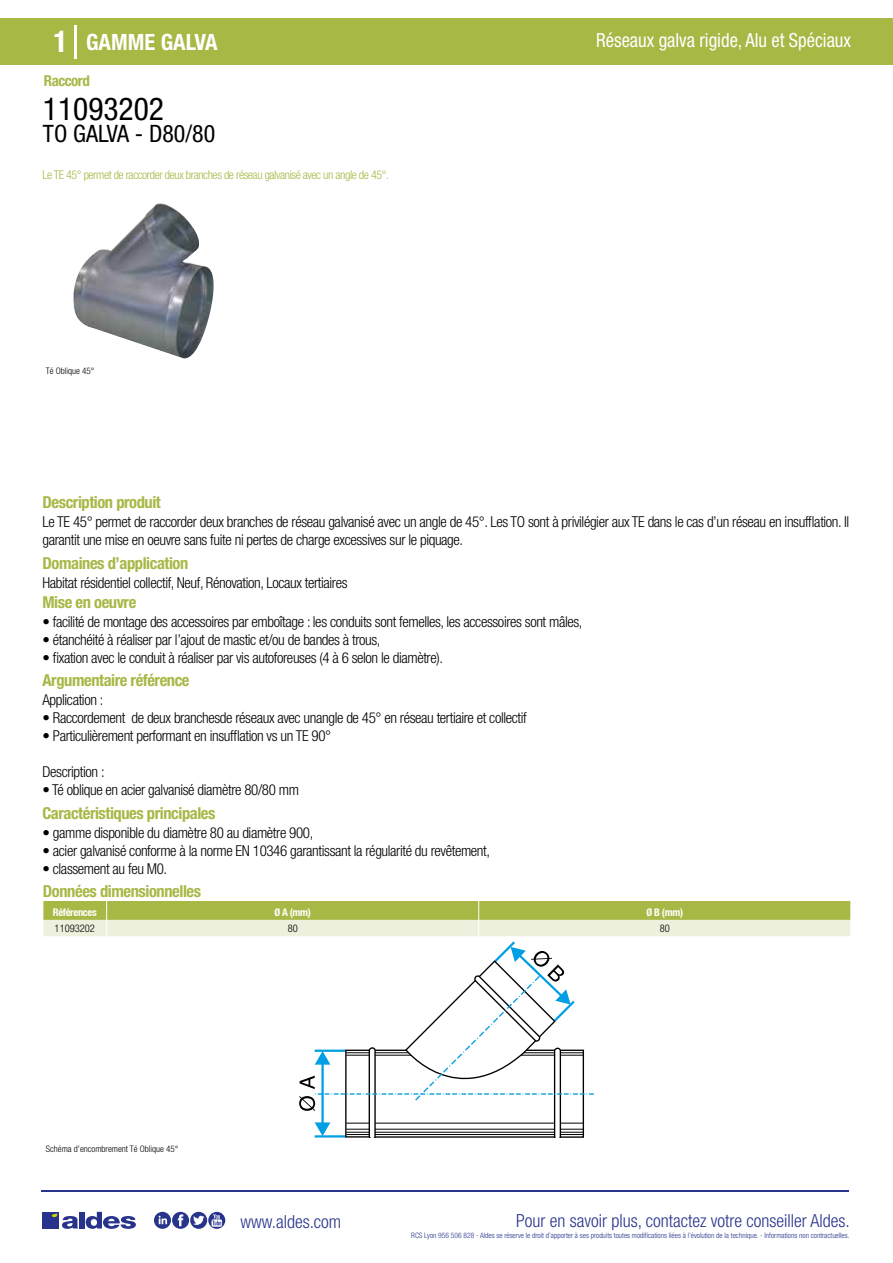
<style>
.page{position:relative;width:893px;height:1263px;background:#fff}
.page>*{position:absolute;margin:0;border:0;box-sizing:border-box;transform-origin:0 0}
.t1{font:condensed 31.5px "Helvetica Neue LT Std";color:#000}
.t2{font:condensed 24px "Helvetica Neue LT Std";color:#000}
.t3{font:700 condensed 22.5px "Helvetica Neue LT Std";color:#fff}
.t4{font:condensed 19.5px "Helvetica Neue LT Std";color:#fff;scale:.95 1}
.t5{font:300 condensed 18px "Helvetica Neue";color:#28348b}
.t6{font:700 condensed 16.5px "Helvetica Neue LT Std";letter-spacing:-.025em;color:#a9b745}
.t7{font:300 condensed 15px/18px "Helvetica Neue LT Std";letter-spacing:-.025em;color:#000}
.t8{font:700 condensed 15px "Helvetica Neue LT Std";letter-spacing:-.035em;color:#a9b745}
.t9{font:300 condensed 12px "Helvetica Neue LT Std";letter-spacing:-.035em;color:#a9b745}
.t10{font:700 condensed 10.5px "Helvetica Neue";letter-spacing:-.03em;color:#fff}
.t11{font:300 condensed 10.5px "Helvetica Neue";color:#000}
.t12{font:300 condensed 9px "Helvetica Neue";color:#000}
.t13{font:300 condensed 7.5px "Helvetica Neue";color:#28348b}
.s1{font-size:30px}
</style>
<div class="page">
<div style="left:0;top:18px;width:893px;height:46px;background:#a9b745"></div>
<hr style="left:74px;top:25px;width:2px;height:33px;background:#fff">
<svg style="left:73px;top:203px;width:141px;height:156px"></svg>
<svg style="left:43px;top:901px;width:808px;height:35px;background:#c8d18b"></svg>
<svg style="left:299px;top:946px;width:295px;height:192px"></svg>
<hr style="left:41px;top:1190px;width:808px;height:1px;background:#28348b">
<svg style="left:154px;top:1212px;width:71px;height:17px"></svg>
<div style="left:42px;top:1212px;width:17px;height:16px;background:#28348b"></div>
<div style="left:79px;top:1212px;width:5px;height:16px;background:#28348b"></div>
<svg style="left:86px;top:1212px;width:50px;height:17px"></svg>
<svg style="left:52px;top:1213px;width:26px;height:16px"></svg>
<h3 class="t3" style="left:54px;top:28px;width:166px"><span class="s1">1</span> GAMME GALVA</h3>
<h3 class="t4" style="left:596px;top:29px;width:270px">Réseaux galva rigide, Alu et Spéciaux</h3>
<p class="t8" style="left:44px;top:71px;width:47px">Raccord</p>
<h1 class="t1" style="left:43px;top:91px;width:122px">11093202</h1>
<h2 class="t2" style="left:43px;top:120px;width:174px">TO GALVA - D80/80</h2>
<p class="t9" style="left:43px;top:167px;width:348px">Le TE 45° permet de raccorder deux branches de réseau galvanisé avec un angle de 45°.</p>
<p class="t12" style="left:46px;top:365px;width:50px">Té Oblique 45°</p>
<p class="t6" style="left:43px;top:492px;width:120px">Description produit</p>
<p class="t7" style="left:43px;top:513px;width:808px">Le TE 45° permet de raccorder deux branches de réseau galvanisé avec un angle de 45°. Les TO sont à privilégier aux TE dans le cas d’un réseau en insufflation. Il garantit une mise en oeuvre sans fuite ni pertes de charge excessives sur le piquage.</p>
<p class="t7" style="left:43px;top:573px;width:307px">Habitat résidentiel collectif, Neuf, Rénovation, Locaux tertiaires</p>
<p class="t7" style="left:43px;top:613px;width:541px">• facilité de montage des accessoires par emboîtage : les conduits sont femelles, les accessoires sont mâles,</p>
<p class="t7" style="left:43px;top:631px;width:340px">• étanchéité à réaliser par l’ajout de mastic et/ou de bandes à trous,</p>
<p class="t7" style="left:43px;top:649px;width:402px">• fixation avec le conduit à réaliser par vis autoforeuses (4 à 6 selon le diamètre).</p>
<p class="t6" style="left:43px;top:553px;width:147px">Domaines d’application</p>
<p class="t6" style="left:43px;top:592px;width:95px">Mise en oeuvre</p>
<p class="t6" style="left:43px;top:670px;width:149px">Argumentaire référence</p>
<p class="t7" style="left:43px;top:691px;width:62px">Application :</p>
<p class="t7" style="left:43px;top:709px;width:486px">• Raccordement de deux branchesde réseaux avec unangle de 45° en réseau tertiaire et collectif</p>
<p class="t7" style="left:43px;top:727px;width:290px">• Particulièrement performant en insufflation vs un TE 90°</p>
<p class="t7" style="left:43px;top:763px;width:64px">Description :</p>
<p class="t7" style="left:43px;top:781px;width:258px">• Té oblique en acier galvanisé diamètre 80/80 mm</p>
<p class="t6" style="left:43px;top:803px;width:174px">Caractéristiques principales</p>
<p class="t7" style="left:43px;top:824px;width:272px">• gamme disponible du diamètre 80 au diamètre 900,</p>
<p class="t7" style="left:43px;top:842px;width:449px">• acier galvanisé conforme à la norme EN 10346 garantissant la régularité du revêtement,</p>
<p class="t7" style="left:43px;top:860px;width:126px">• classement au feu M0.</p>
<p class="t6" style="left:43px;top:881px;width:160px">Données dimensionnelles</p>
<p class="t10" style="left:53px;top:905px;width:45px">Références</p>
<p class="t10" style="left:274px;top:905px;width:38px">Ø A (mm)</p>
<p class="t10" style="left:646px;top:905px;width:38px">Ø B (mm)</p>
<p class="t11" style="left:55px;top:922px;width:42px">11093202</p>
<p class="t11" style="left:288px;top:922px;width:12px">80</p>
<p class="t11" style="left:660px;top:922px;width:12px">80</p>
<p class="t12" style="left:46px;top:1143px;width:134px">Schéma d’encombrement Té Oblique 45°</p>
<p class="t5" style="left:240px;top:1211px;width:102px">www.aldes.com</p>
<p class="t5" style="left:516px;top:1211px;width:335px">Pour en savoir plus, contactez votre conseiller Aldes.</p>
<p class="t13" style="left:411px;top:1230px;width:440px">RCS Lyon 956 506 828 - Aldes se réserve le droit d’apporter à ses produits toutes modifications liées à l’évolution de la technique. - Informations non contractuelles.</p>
</div>
